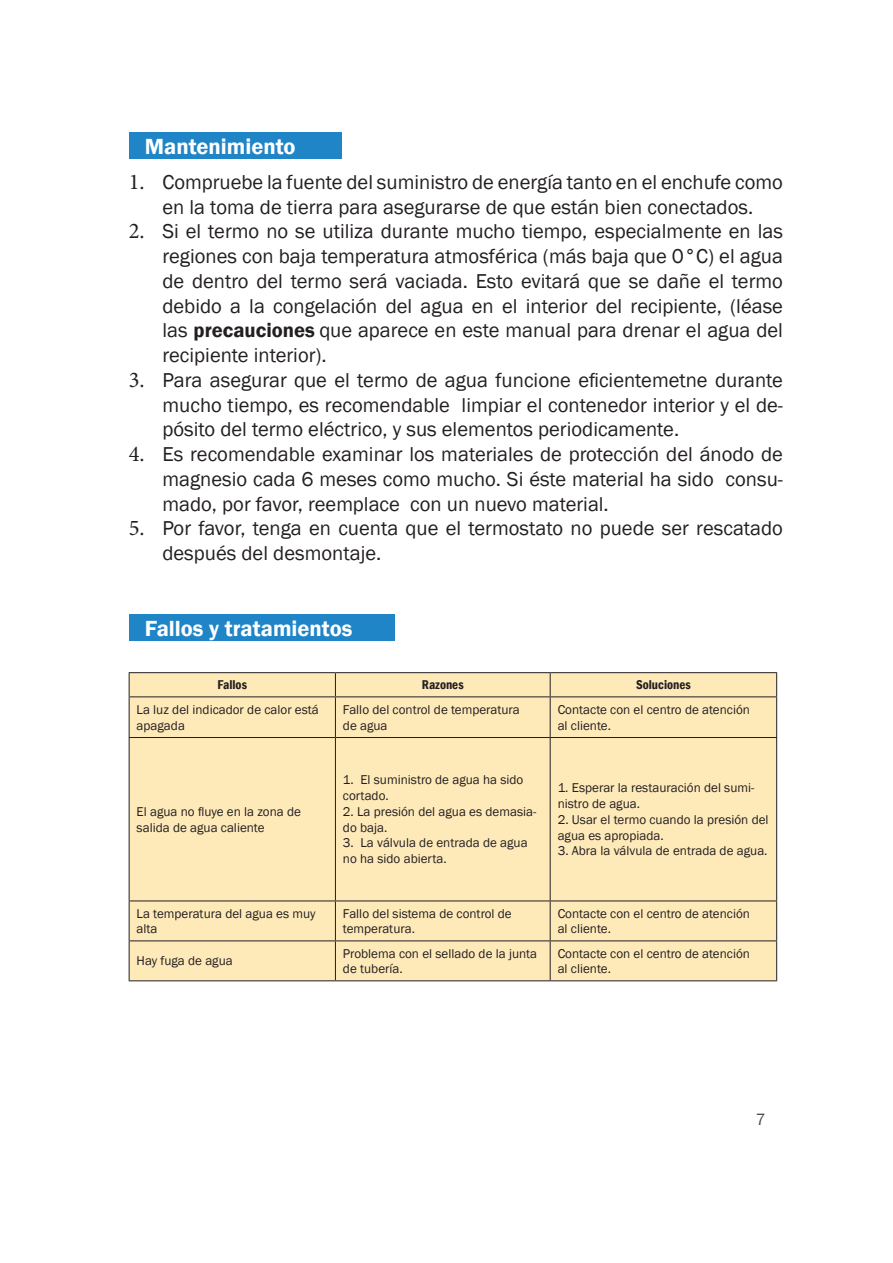
<style>
.page{position:relative;width:893px;height:1263px;background:#fff}
.page>*{position:absolute;margin:0;border:0;box-sizing:border-box;transform-origin:0 0}
.t1{font:600 22.5px "Franklin Gothic";color:#fff}
.t2{font:20.7px/24.8px "Franklin Gothic";color:#231f20;text-align:justify}
.t3{font:16.8px "Franklin Gothic";color:#4b4c4d}
.t4{font:13.2px/15.8px "Franklin Gothic";color:#231f20}
.t5{font:600 condensed 13.2px "Franklin Gothic";color:#231f20}
.s1{font-family:"Minion Pro";font-size:22.5px}
.s2{font-weight:600}
</style>
<div class="page">
<div style="left:130px;top:673px;width:646px;height:307px;background:#fee9b9"></div>
<hr style="left:129px;top:672px;width:206px;height:1px;background:#231f20">
<svg style="left:129px;top:673px;width:1px;height:23px"></svg>
<hr style="left:335px;top:672px;width:215px;height:1px;background:#231f20">
<svg style="left:335px;top:673px;width:1px;height:23px"></svg>
<hr style="left:550px;top:672px;width:227px;height:1px;background:#231f20">
<svg style="left:550px;top:673px;width:1px;height:23px"></svg>
<svg style="left:776px;top:673px;width:1px;height:23px"></svg>
<hr style="left:129px;top:696px;width:206px;height:1px;background:#231f20">
<hr style="left:129px;top:697px;width:1px;height:40px;background:#231f20">
<hr style="left:335px;top:696px;width:215px;height:1px;background:#231f20">
<hr style="left:335px;top:697px;width:1px;height:40px;background:#231f20">
<hr style="left:550px;top:696px;width:227px;height:1px;background:#231f20">
<hr style="left:550px;top:697px;width:1px;height:40px;background:#231f20">
<hr style="left:776px;top:697px;width:1px;height:40px;background:#231f20">
<hr style="left:129px;top:737px;width:206px;height:1px;background:#231f20">
<hr style="left:129px;top:738px;width:1px;height:162px;background:#231f20">
<hr style="left:335px;top:737px;width:215px;height:1px;background:#231f20">
<hr style="left:335px;top:738px;width:1px;height:162px;background:#231f20">
<hr style="left:550px;top:737px;width:227px;height:1px;background:#231f20">
<hr style="left:550px;top:738px;width:1px;height:162px;background:#231f20">
<hr style="left:776px;top:738px;width:1px;height:162px;background:#231f20">
<hr style="left:129px;top:900px;width:206px;height:1px;background:#231f20">
<hr style="left:129px;top:901px;width:1px;height:39px;background:#231f20">
<hr style="left:335px;top:900px;width:215px;height:1px;background:#231f20">
<hr style="left:335px;top:901px;width:1px;height:39px;background:#231f20">
<hr style="left:550px;top:900px;width:227px;height:1px;background:#231f20">
<hr style="left:550px;top:901px;width:1px;height:39px;background:#231f20">
<hr style="left:776px;top:901px;width:1px;height:39px;background:#231f20">
<hr style="left:129px;top:940px;width:206px;height:1px;background:#231f20">
<hr style="left:129px;top:941px;width:1px;height:39px;background:#231f20">
<hr style="left:129px;top:980px;width:206px;height:1px;background:#231f20">
<hr style="left:335px;top:940px;width:215px;height:1px;background:#231f20">
<hr style="left:335px;top:941px;width:1px;height:39px;background:#231f20">
<hr style="left:335px;top:980px;width:215px;height:1px;background:#231f20">
<hr style="left:550px;top:940px;width:227px;height:1px;background:#231f20">
<hr style="left:550px;top:941px;width:1px;height:39px;background:#231f20">
<hr style="left:776px;top:941px;width:1px;height:39px;background:#231f20">
<hr style="left:550px;top:980px;width:227px;height:1px;background:#231f20">
<div style="left:129px;top:132px;width:213px;height:27px;background:#1f85c7"></div>
<div style="left:129px;top:614px;width:266px;height:27px;background:#1f85c7"></div>
<p class="t1" style="left:145px;top:132px;width:152px">Mantenimiento</p>
<p class="t2" style="left:129px;top:170px;width:656px;text-align:center"><span class="s1">1.</span> Compruebe la fuente del suministro de energía tanto en el enchufe como en la toma de tierra para asegurarse de que están bien conectados.</p>
<p class="t2" style="left:162px;top:219px;width:622px;text-indent:-34px"><span class="s1">2.</span> Si el termo no se utiliza durante mucho tiempo, especialmente en las regiones con baja temperatura atmosférica (más baja que 0°C) el agua de dentro del termo será vaciada. Esto evitará que se dañe el termo debido a la congelación del agua en el interior del recipiente, (léase las <span class="s2">precauciones</span> que aparece en este manual para drenar el agua del recipiente interior).</p>
<p class="t2" style="left:162px;top:368px;width:622px;text-indent:-34px"><span class="s1">3.</span> Para asegurar que el termo de agua funcione eficientemetne durante mucho tiempo, es recomendable limpiar el contenedor interior y el de&shy;pósito del termo eléctrico, y sus elementos periodicamente.</p>
<p class="t2" style="left:162px;top:442px;width:622px;text-indent:-34px"><span class="s1">4.</span> Es recomendable examinar los materiales de protección del ánodo de magnesio cada 6 meses como mucho. Si éste material ha sido consu&shy;mado, por favor, reemplace con un nuevo material.</p>
<p class="t2" style="left:162px;top:516px;width:622px;text-indent:-34px"><span class="s1">5.</span> Por favor, tenga en cuenta que el termostato no puede ser rescatado después del desmontaje.</p>
<p class="t1" style="left:145px;top:614px;width:209px">Fallos y tratamientos</p>
<p class="t5" style="left:217px;top:676px;width:31px">Fallos</p>
<p class="t5" style="left:422px;top:676px;width:43px">Razones</p>
<p class="t5" style="left:636px;top:676px;width:56px">Soluciones</p>
<p class="t4" style="left:137px;top:702px;width:184px">La luz del indicador de calor está apagada</p>
<p class="t4" style="left:343px;top:702px;width:178px">Fallo del control de temperatura de agua</p>
<p class="t4" style="left:558px;top:702px;width:194px">Contacte con el centro de atención al cliente.</p>
<p class="t4" style="left:137px;top:804px;width:166px">El agua no fluye en la zona de salida de agua caliente</p>
<p class="t4" style="left:343px;top:772px;width:182px">1. El suministro de agua ha sido cortado.</p>
<p class="t4" style="left:343px;top:804px;width:195px">2. La presión del agua es demasia&shy;do baja.</p>
<p class="t4" style="left:343px;top:835px;width:186px">3. La válvula de entrada de agua no ha sido abierta.</p>
<p class="t4" style="left:558px;top:780px;width:198px">1. Esperar la restauración del sumi&shy;nistro de agua.</p>
<p class="t4" style="left:558px;top:812px;width:212px">2. Usar el termo cuando la presión del agua es apropiada.</p>
<p class="t4" style="left:558px;top:843px;width:211px">3. Abra la válvula de entrada de agua.</p>
<p class="t4" style="left:137px;top:906px;width:181px">La temperatura del agua es muy alta</p>
<p class="t4" style="left:343px;top:906px;width:170px">Fallo del sistema de control de temperatura.</p>
<p class="t4" style="left:558px;top:906px;width:194px">Contacte con el centro de atención al cliente.</p>
<p class="t4" style="left:137px;top:953px;width:98px">Hay fuga de agua</p>
<p class="t4" style="left:343px;top:945px;width:196px">Problema con el sellado de la junta de tubería.</p>
<p class="t4" style="left:558px;top:945px;width:194px">Contacte con el centro de atención al cliente.</p>
<p class="t3" style="left:756px;top:1109px;width:11px">7</p>
</div>
